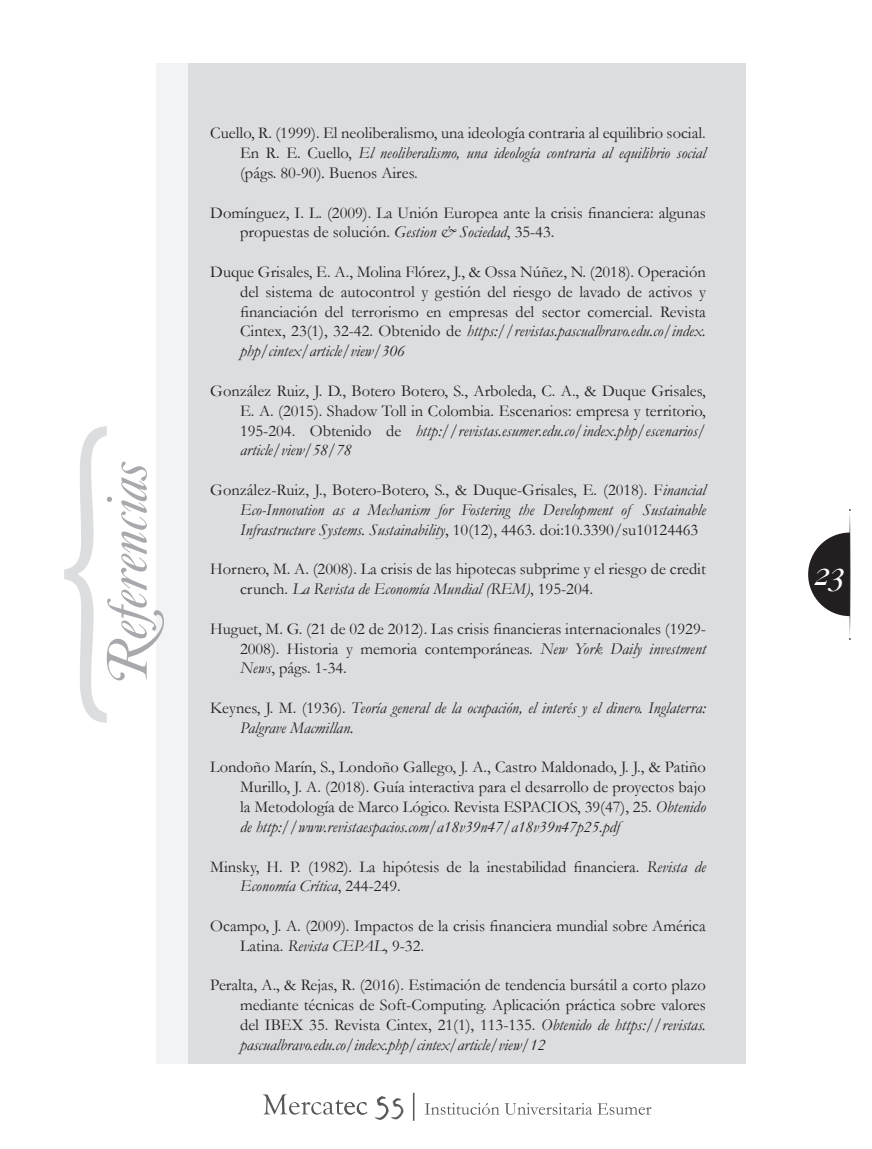
<style>
.page{position:relative;width:872px;height:1149px;background:#fff}
.page>*{position:absolute;margin:0;border:0;box-sizing:border-box;transform-origin:0 0}
.t1{font:italic 37.5px "Caslon No 540 Swa D";color:#fff}
.t2{font:25.5px "Jose Fernandez";color:#57585a}
.Referencias{font:16.5px/19.8px "Garamond";color:#231f20;text-align:justify}
.Referencias-2{font:italic 16.5px/19.8px "Garamond";color:#231f20;text-align:justify}
.s1{font-style:italic}
.s2{font-style:normal}
</style>
<div class="page">
<svg style="left:808px;top:509px;width:42px;height:130px"></svg>
<svg style="left:263px;top:1094px;width:104px;height:20px"></svg>
<svg style="left:424px;top:1103px;width:227px;height:11px"></svg>
<svg style="left:413px;top:1092px;width:1px;height:28px"></svg>
<svg style="left:375px;top:1096px;width:13px;height:23px"></svg>
<div style="left:176px;top:64px;width:569px;height:999px;background:#dcdddf"></div>
<div style="left:156px;top:64px;width:32px;height:999px;background:#f2f3f4"></div>
<svg style="left:64px;top:426px;width:100px;height:296px"></svg>
<p class="Referencias" style="left:240px;top:123px;width:467px;text-indent:-30px">Cuello, R. (1999). El neoliberalismo, una ideología contraria al equilibrio social.<br>En R. E. Cuello, <span class="s1">El neoliberalismo, una ideología contraria al equilibrio social </span>(págs. 80-90)<span class="s1">.</span> Buenos Aires.</p>
<p class="Referencias" style="left:240px;top:202px;width:467px;text-indent:-30px">Domínguez, I. L. (2009). La Unión Europea ante la crisis financiera: algunas propuestas de solución. <span class="s1">Gestion &amp; Sociedad</span>, 35-43.</p>
<p class="Referencias" style="left:240px;top:261px;width:467px;text-indent:-30px">Duque Grisales, E. A., Molina Flórez, J., &amp; Ossa Núñez, N. (2018). Operación del sistema de autocontrol y gestión del riesgo de lavado de activos y financiación del terrorismo en empresas del sector comercial. Revista Cintex, 23(1), 32-42. Obtenido de <span class="s1">https://revistas.pascualbravo.edu.co/index. php/cintex/article/view/306</span></p>
<p class="Referencias" style="left:240px;top:380px;width:467px;text-indent:-30px">González Ruiz, J. D., Botero Botero, S., Arboleda, C. A., &amp; Duque Grisales, E. A. (2015). Shadow Toll in Colombia. Escenarios: empresa y territorio, 195-204. Obtenido de <span class="s1">http://revistas.esumer.edu.co/index.php/escenarios/ article/view/58/78</span></p>
<p class="Referencias-2" style="left:240px;top:479px;width:467px;text-indent:-30px"><span class="s2">González-Ruiz, J., Botero-Botero, S., &amp; Duque-Grisales, E. (2018). F</span>inancial Eco-Innovation as a Mechanism for Fostering the Development of Sustainable Infrastructure Systems. Sustainability<span class="s2">, 10(12), 4463. doi:10.3390/su10124463</span></p>
<p class="Referencias" style="left:240px;top:558px;width:467px;text-indent:-30px">Hornero, M. A. (2008). La crisis de las hipotecas subprime y el riesgo de credit crunch. <span class="s1">La Revista de Economía Mundial (REM)</span>, 195-204.</p>
<p class="Referencias" style="left:240px;top:618px;width:467px;text-indent:-30px">Huguet, M. G. (21 de 02 de 2012). Las crisis financieras internacionales (1929- 2008). Historia y memoria contemporáneas. <span class="s1">New York Daily investment News</span>, págs. 1-34.</p>
<p class="Referencias-2" style="left:240px;top:697px;width:467px;text-indent:-30px"><span class="s2">Keynes, J. M. (1936).</span> Teoría general de la ocupación, el interés y el dinero. Inglaterra:<br>Palgrave Macmillan.</p>
<p class="Referencias" style="left:240px;top:756px;width:467px;text-indent:-30px">Londoño Marín, S., Londoño Gallego, J. A., Castro Maldonado, J. J., &amp; Patiño Murillo, J. A. (2018). Guía interactiva para el desarrollo de proyectos bajo la Metodología de Marco Lógico. Revista ESPACIOS, 39(47), 25. <span class="s1">Obtenido de http://www.revistaespacios.com/a18v39n47/a18v39n47p25.pdf</span></p>
<p class="Referencias" style="left:240px;top:855px;width:467px;text-indent:-30px">Minsky, H. P. (1982). La hipótesis de la inestabilidad financiera. <span class="s1">Revista de<br>Economía Crítica</span>, 244-249.</p>
<p class="Referencias" style="left:240px;top:915px;width:467px;text-indent:-30px">Ocampo, J. A. (2009). Impactos de la crisis financiera mundial sobre América<br>Latina. <span class="s1">Revista CEPAL</span>, 9-32.</p>
<p class="Referencias" style="left:240px;top:974px;width:467px;text-indent:-30px">Peralta, A., &amp; Rejas, R. (2016). Estimación de tendencia bursátil a corto plazo mediante técnicas de Soft-Computing. Aplicación práctica sobre valores del IBEX 35. Revista Cintex, 21(1), 113-135. <span class="s1">Obtenido de https://revistas. pascualbravo.edu.co/index.php/cintex/article/view/12</span></p>
<h2 class="t2" style="left:391px;top:1094px;width:14px">5</h2>
<h1 class="t1" style="left:815px;top:552px;width:32px">23</h1>
</div>
